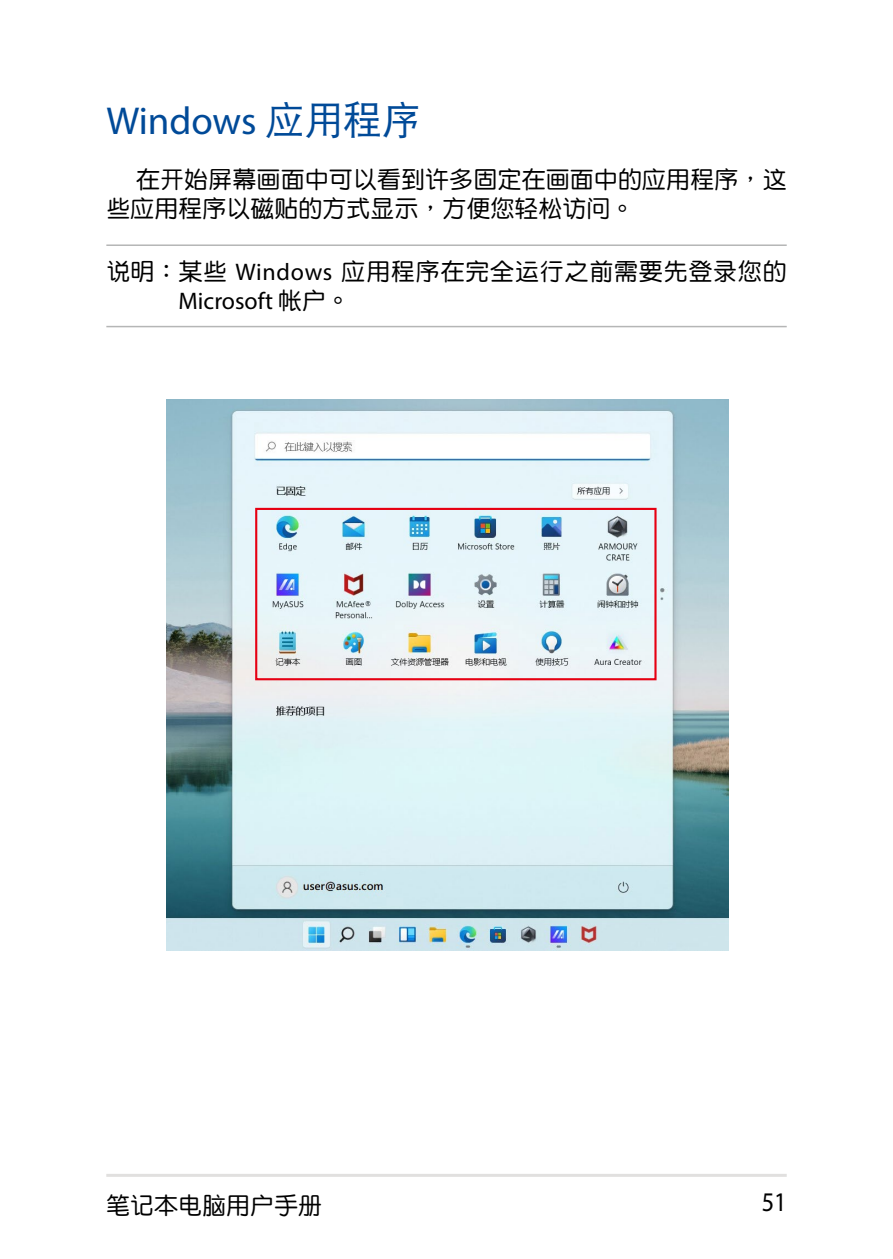
<style>
.page{position:relative;width:893px;height:1259px;background:#fff}
.page>*{position:absolute;margin:0;border:0;box-sizing:border-box;transform-origin:0 0}
.t1{font:39px "Myriad Pro";letter-spacing:-.005em;color:#004a98}
.t2{font:27px "Myriad Pro";color:#000;scale:.9 1}
.t3{font:24px/28.8px "DF Yuan GB5 Std W5";letter-spacing:.005em;color:#000}
.t4{font:24px "DF Yuan GB5 Std W5";letter-spacing:.03em;color:#000}
.t5{font:24px "Myriad Pro";color:#000}
.s1{font-family:"DF Hei GB5 Std W5"}
.s2{font-family:"Myriad Pro"}
.s3{font-family:"DF Yuan GB5 Std W5"}
</style>
<div class="page">
<hr style="left:106px;top:1173px;width:681px;height:3px;background:#e1e0df">
<hr style="left:106px;top:244px;width:681px;height:2px;background:#b5b6b6">
<hr style="left:106px;top:326px;width:681px;height:1px;background:#b5b6b6">
<img style="left:167px;top:400px;width:561px;height:550px">
<div style="left:255px;top:508px;width:402px;height:172px;border:2px solid #e60012"></div>
<h1 class="t1" style="left:106px;top:97px;width:316px">Windows <span class="s1">應用程序</span></h1>
<p class="t3" style="left:106px;top:165px;width:682px;text-indent:30px">在開始屏幕畫面中可以看到許多固定在畫面中的應用程序，這些應用程序以磁貼的方式顯示，方便您輕鬆訪問。</p>
<p class="t4" style="left:106px;top:258px;width:682px">說明：某些 <span class="s2">Windows</span> 應用程序在完全運行之前需要先登錄您的</p>
<p class="t5" style="left:178px;top:286px;width:173px">Microsoft <span class="s3">帳戶。</span></p>
<p class="t3" style="left:106px;top:1190px;width:218px">筆記本電腦用戶手冊</p>
<p class="t2" style="left:762px;top:1185px;width:29px">51</p>
</div>
